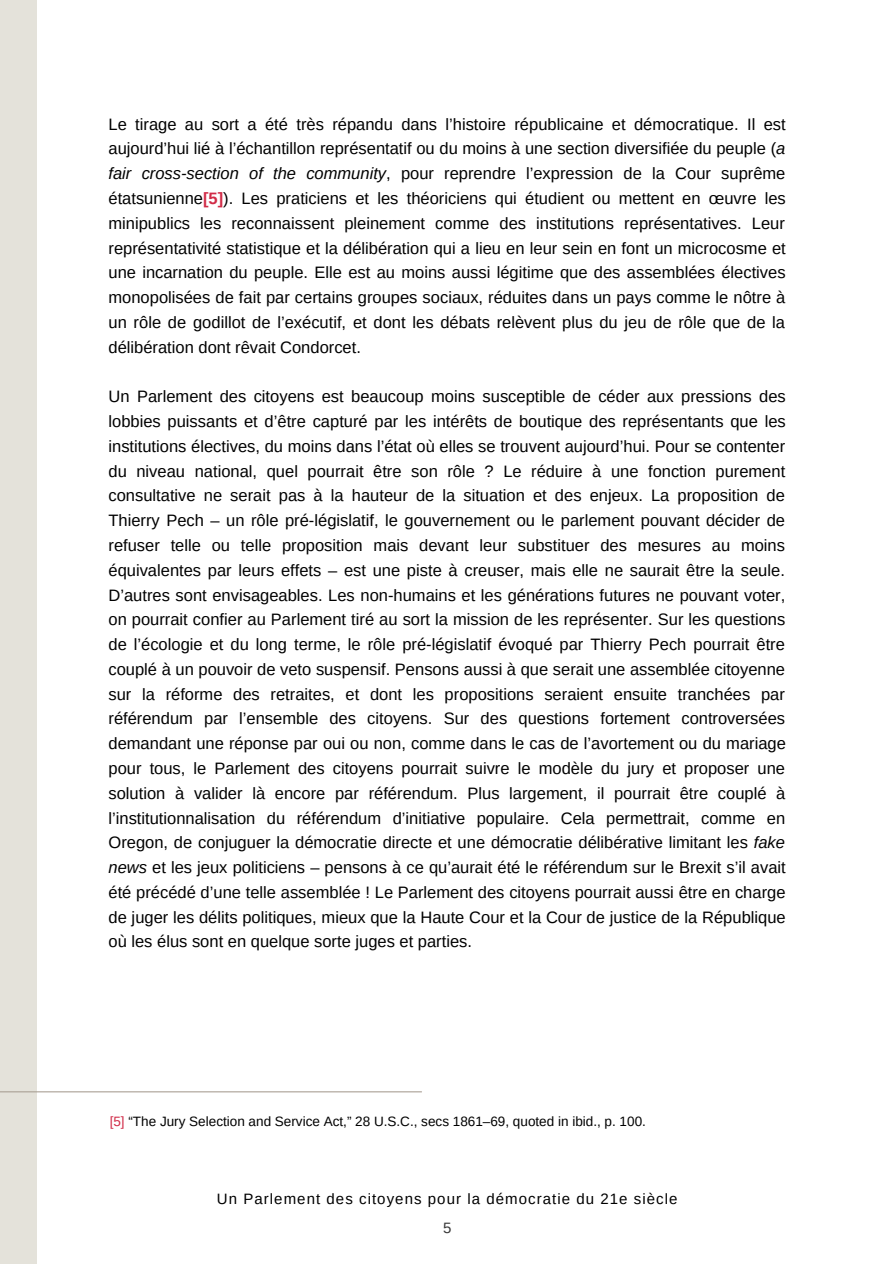
<style>
.page{position:relative;width:894px;height:1264px;background:#fff}
.page>*{position:absolute;margin:0;border:0;box-sizing:border-box;transform-origin:0 0}
.t1{font:16.5px/24.8px "Arimo";color:#000;text-align:justify}
.t2{font:15px "Arimo";letter-spacing:.07em;color:#000}
.t3{font:15px "Arimo";color:#393939}
.t4{font:13.5px "Arimo";color:#000}
.s1{font-style:italic}
.s2{font-weight:700;color:#d12b47}
.s3{color:#d12b47}
</style>
<div class="page">
<div style="left:0;top:0;width:37px;height:1263px;background:#e4e2da"></div>
<hr style="left:0;top:1091px;width:421px;height:1px;background:#aaa095">
<p class="t1" style="left:108px;top:111px;width:678px">Le tirage au sort a été très répandu dans l’histoire républicaine et démocratique. Il est aujourd’hui lié à l’échantillon représentatif ou du moins à une section diversifiée du peuple (<span class="s1">a fair cross-section of the community</span>, pour reprendre l’expression de la Cour suprême étatsunienne<span class="s2">[5]</span>). Les praticiens et les théoriciens qui étudient ou mettent en œuvre les minipublics les reconnaissent pleinement comme des institutions représentatives. Leur représentativité statistique et la délibération qui a lieu en leur sein en font un microcosme et une incarnation du peuple. Elle est au moins aussi légitime que des assemblées électives monopolisées de fait par certains groupes sociaux, réduites dans un pays comme le nôtre à un rôle de godillot de l’exécutif, et dont les débats relèvent plus du jeu de rôle que de la délibération dont rêvait Condorcet.</p>
<p class="t1" style="left:108px;top:384px;width:678px">Un Parlement des citoyens est beaucoup moins susceptible de céder aux pressions des lobbies puissants et d’être capturé par les intérêts de boutique des représentants que les institutions électives, du moins dans l’état où elles se trouvent aujourd’hui. Pour se contenter du niveau national, quel pourrait être son rôle ? Le réduire à une fonction purement consultative ne serait pas à la hauteur de la situation et des enjeux. La proposition de Thierry Pech – un rôle pré-législatif, le gouvernement ou le parlement pouvant décider de refuser telle ou telle proposition mais devant leur substituer des mesures au moins équivalentes par leurs effets – est une piste à creuser, mais elle ne saurait être la seule.<br>D’autres sont envisageables. Les non-humains et les générations futures ne pouvant voter, on pourrait confier au Parlement tiré au sort la mission de les représenter. Sur les questions de l’écologie et du long terme, le rôle pré-législatif évoqué par Thierry Pech pourrait être couplé à un pouvoir de veto suspensif. Pensons aussi à que serait une assemblée citoyenne sur la réforme des retraites, et dont les propositions seraient ensuite tranchées par référendum par l’ensemble des citoyens. Sur des questions fortement controversées demandant une réponse par oui ou non, comme dans le cas de l’avortement ou du mariage pour tous, le Parlement des citoyens pourrait suivre le modèle du jury et proposer une solution à valider là encore par référendum. Plus largement, il pourrait être couplé à l’institutionnalisation du référendum d’initiative populaire. Cela permettrait, comme en Oregon, de conjuguer la démocratie directe et une démocratie délibérative limitant les <span class="s1">fake news</span> et les jeux politiciens – pensons à ce qu’aurait été le référendum sur le Brexit s’il avait été précédé d’une telle assemblée ! Le Parlement des citoyens pourrait aussi être en charge de juger les délits politiques, mieux que la Haute Cour et la Cour de justice de la République où les élus sont en quelque sorte juges et parties.</p>
<p class="t4" style="left:110px;top:1113px;width:537px"><span class="s3">[5]</span> “The Jury Selection and Service Act,” 28 U.S.C., secs 1861–69, quoted in ibid., p. 100.</p>
<p class="t2" style="left:217px;top:1189px;width:462px">Un Parlement des citoyens pour la démocratie du 21e siècle</p>
<p class="t3" style="left:443px;top:1219px;width:10px">5</p>
</div>
